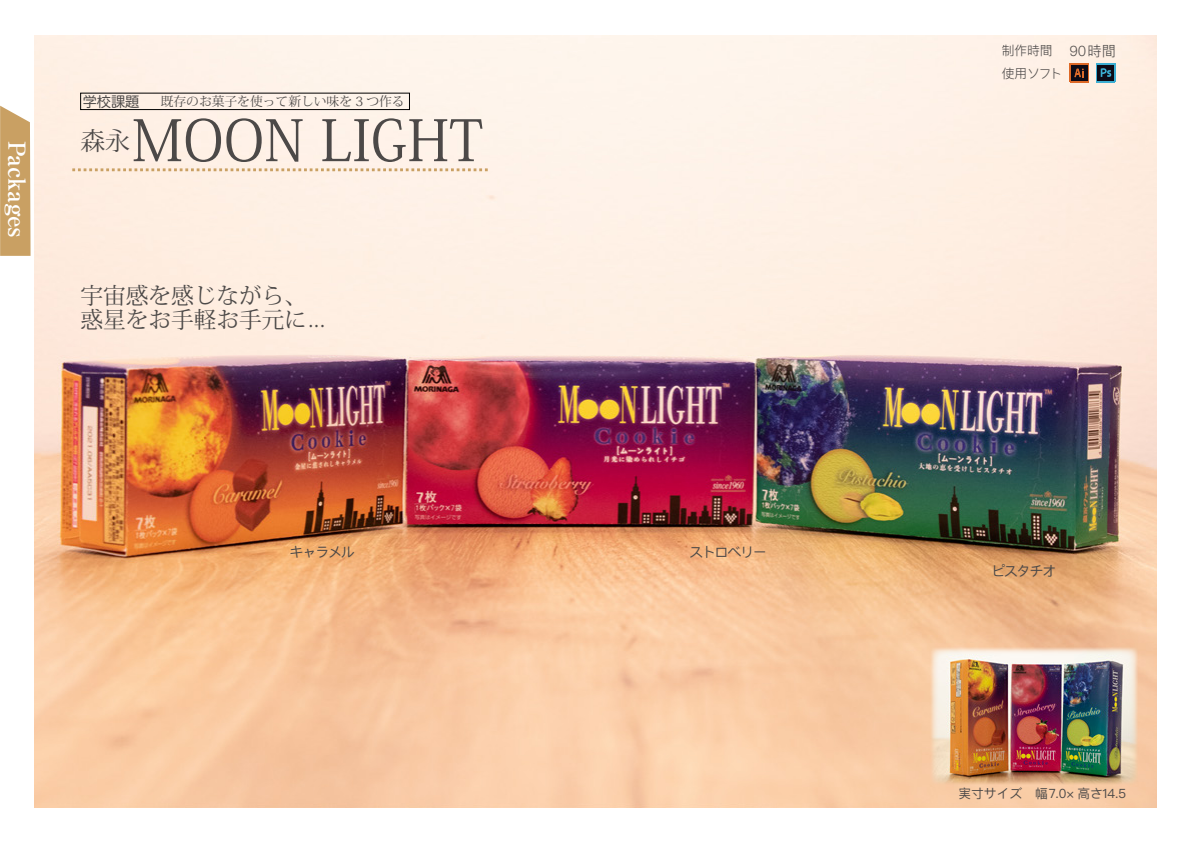
<style>
.page{position:relative;width:1191px;height:842px;background:#fff}
.page>*{position:absolute;margin:0;border:0;box-sizing:border-box;transform-origin:0 0}
.t1{font:56.7px "Koz Min Pr 6 N";color:#4c4948}
.t2{font:24.8px "Koz Min Pr 6 N";color:#4c4948}
.t3{font:700 23.4px "Ryumin Pr 6";color:#fff}
.t4{font:22.7px/24.1px "Koz Min Pr 6 N";color:#4c4948}
.t5{font:14.2px "Ping Fang HK";letter-spacing:-.1em;color:#4c4948}
.t6{font:14.2px "Hira Maru Pro N W4";color:#4c4948}
.t7{font:12.8px "Koz Min Pr 6 N";color:#4c4948}
.t8{font:12.8px "Ping Fang HK";color:#4c4948}
.t9{font:300 12.8px "Ping Fang HK";color:#4c4948}
.s1{font-size:14.2px}
</style>
<div class="page">
<img style="left:34px;top:36px;width:1123px;height:772px">
<svg style="left:72px;top:168px;width:416px;height:3px"></svg>
<img style="left:930px;top:646px;width:207px;height:139px">
<div style="left:80px;top:93px;width:330px;height:17px;border:1px solid #000"></div>
<svg style="left:1069px;top:63px;width:19px;height:19px"></svg>
<svg style="left:1096px;top:63px;width:19px;height:19px"></svg>
<svg style="left:0;top:106px;width:31px;height:150px;background:#cda76f"></svg>
<p class="t3" style="left:36px;top:141px;width:99px;rotate:90deg">Packages</p>
<p class="t6" style="left:83px;top:89px;width:58px">学校課題</p>
<p class="t7" style="left:161px;top:94px;width:245px">既存のお菓子を使って新しい味を 3 つ作る</p>
<p class="t2" style="left:80px;top:127px;width:51px">森永</p>
<h1 class="t1" style="left:132px;top:108px;width:353px">MOON LIGHT</h1>
<p class="t4" style="left:80px;top:284px;width:246px">宇宙感を感じながら、惑星をお手軽お手元に...</p>
<p class="t5" style="left:289px;top:543px;width:67px">キャラメル</p>
<p class="t5" style="left:689px;top:543px;width:79px">ストロベリー</p>
<p class="t9" style="left:1001px;top:43px;width:116px">制作時間　　<span class="s1">90時間</span></p>
<p class="t9" style="left:1001px;top:65px;width:62px">使用ソフト</p>
<p class="t5" style="left:991px;top:562px;width:67px">ピスタチオ</p>
<p class="t8" style="left:958px;top:785px;width:169px">実寸サイズ　幅7.0× 高さ14.5</p>
</div>
